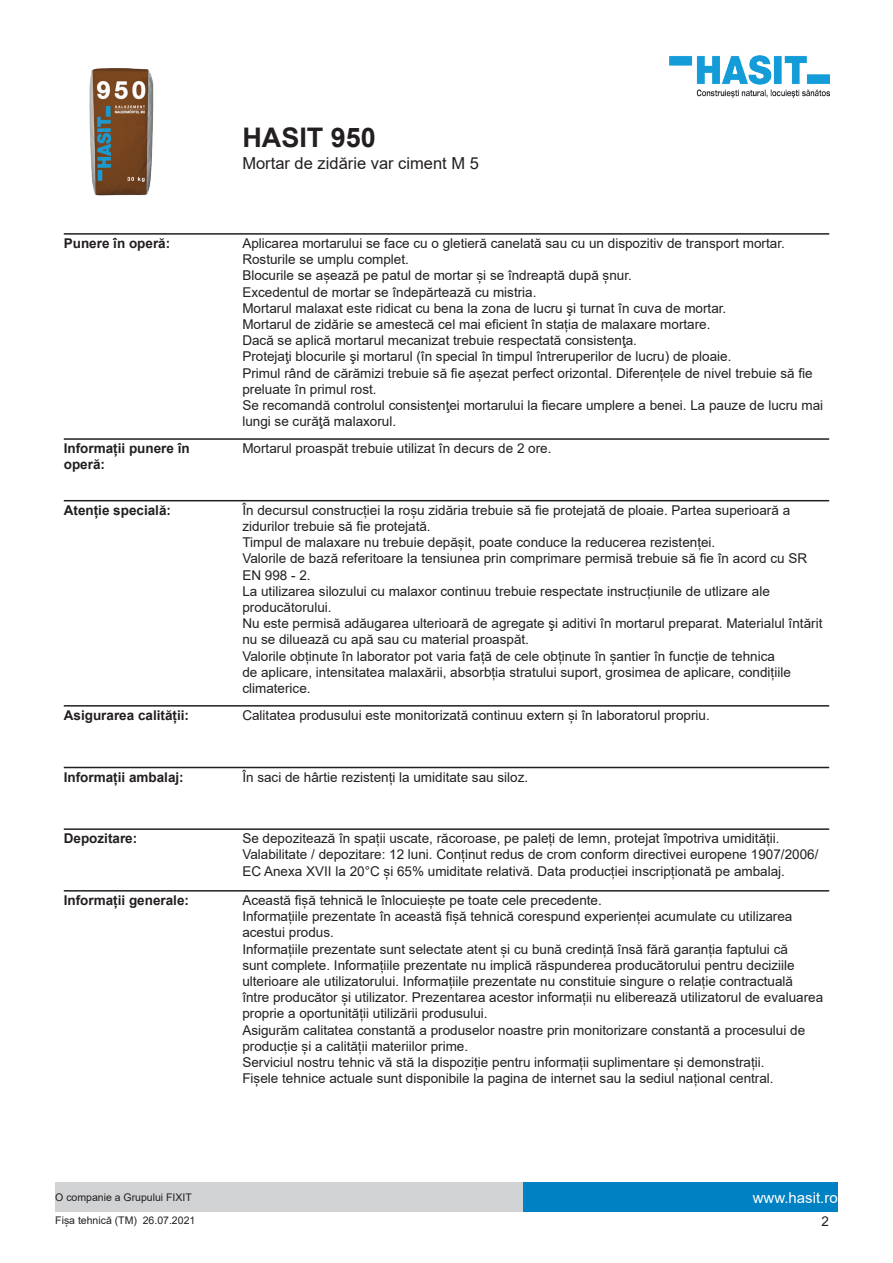
<style>
.page{position:relative;width:893px;height:1263px;background:#fff}
.page>*{position:absolute;margin:0;border:0;box-sizing:border-box;transform-origin:0 0}
.t1{font:700 27px "Arial";color:#231f20}
.t2{font:16.5px "Arial";color:#231f20}
.t3{font:15px "Arial";color:#fff}
.t4{font:13.5px/16.2px "Arial";color:#231f20}
.t5{font:700 13.5px/16.2px "Arial";color:#231f20}
.t6{font:10.5px "Arial";color:#231f20}
</style>
<div class="page">
<img style="left:89px;top:68px;width:65px;height:128px">
<img style="left:669px;top:55px;width:160px;height:43px">
<div style="left:523px;top:1182px;width:315px;height:30px;background:#0081c3"></div>
<div style="left:55px;top:1182px;width:468px;height:30px;background:#d1d2d4"></div>
<hr style="left:64px;top:233px;width:765px;height:2px;background:#231f20">
<hr style="left:64px;top:438px;width:765px;height:2px;background:#231f20">
<hr style="left:64px;top:500px;width:765px;height:1px;background:#231f20">
<hr style="left:64px;top:705px;width:765px;height:2px;background:#231f20">
<hr style="left:64px;top:767px;width:765px;height:1px;background:#231f20">
<hr style="left:64px;top:828px;width:765px;height:2px;background:#231f20">
<hr style="left:64px;top:890px;width:765px;height:1px;background:#231f20">
<h1 class="t1" style="left:242px;top:119px;width:135px">HASIT 950</h1>
<p class="t2" style="left:242px;top:152px;width:238px">Mortar de zidărie var ciment M 5</p>
<p class="t5" style="left:64px;top:235px;width:108px">Punere în operă:</p>
<p class="t4" style="left:242px;top:235px;width:582px">Aplicarea mortarului se face cu o gletieră canelată sau cu un dispozitiv de transport mortar.<br>Rosturile se umplu complet.<br>Blocurile se așează pe patul de mortar și se îndreaptă după șnur.<br>Excedentul de mortar se îndepărtează cu mistria.<br>Mortarul malaxat este ridicat cu bena la zona de lucru şi turnat în cuva de mortar.<br>Mortarul de zidărie se amestecă cel mai eficient în stația de malaxare mortare.<br>Dacă se aplică mortarul mecanizat trebuie respectată consistenţa.<br>Protejaţi blocurile şi mortarul (în special în timpul întreruperilor de lucru) de ploaie.<br>Primul rând de cărămizi trebuie să fie așezat perfect orizontal. Diferențele de nivel trebuie să fie preluate în primul rost.<br>Se recomandă controlul consistenţei mortarului la fiecare umplere a benei. La pauze de lucru mai lungi se curăţă malaxorul.</p>
<p class="t5" style="left:64px;top:440px;width:128px">Informații punere în operă:</p>
<p class="t4" style="left:242px;top:440px;width:311px">Mortarul proaspăt trebuie utilizat în decurs de 2 ore.</p>
<p class="t5" style="left:64px;top:502px;width:109px">Atenție specială:</p>
<p class="t4" style="left:242px;top:502px;width:581px">În decursul construcției la roșu zidăria trebuie să fie protejată de ploaie. Partea superioară a zidurilor trebuie să fie protejată.<br>Timpul de malaxare nu trebuie depășit, poate conduce la reducerea rezistenței.<br>Valorile de bază referitoare la tensiunea prin comprimare permisă trebuie să fie în acord cu SR EN 998 - 2.<br>La utilizarea silozului cu malaxor continuu trebuie respectate instrucțiunile de utlizare ale producătorului.<br>Nu este permisă adăugarea ulterioară de agregate şi aditivi în mortarul preparat. Materialul întărit nu se diluează cu apă sau cu material proaspăt.<br>Valorile obținute în laborator pot varia față de cele obținute în șantier în funcție de tehnica<br>de aplicare, intensitatea malaxării, absorbția stratului suport, grosimea de aplicare, condițiile climaterice.</p>
<p class="t5" style="left:64px;top:707px;width:127px">Asigurarea calității:</p>
<p class="t4" style="left:242px;top:707px;width:469px">Calitatea produsului este monitorizată continuu extern și în laboratorul propriu.</p>
<p class="t5" style="left:64px;top:769px;width:122px">Informații ambalaj:</p>
<p class="t4" style="left:242px;top:769px;width:287px">În saci de hârtie rezistenți la umiditate sau siloz.</p>
<p class="t5" style="left:64px;top:830px;width:75px">Depozitare:</p>
<p class="t4" style="left:242px;top:830px;width:578px">Se depozitează în spații uscate, răcoroase, pe paleți de lemn, protejat împotriva umidității.<br>Valabilitate / depozitare: 12 luni. Conținut redus de crom conform directivei europene 1907/2006/<br>EC Anexa XVII la 20°C și 65% umiditate relativă. Data producției inscripționată pe ambalaj.</p>
<p class="t5" style="left:64px;top:892px;width:127px">Informații generale:</p>
<p class="t4" style="left:242px;top:892px;width:582px">Această fișă tehnică le înlocuiește pe toate cele precedente.<br>Informațiile prezentate în această fișă tehnică corespund experienței acumulate cu utilizarea acestui produs.<br>Informațiile prezentate sunt selectate atent și cu bună credință însă fără garanția faptului că<br>sunt complete. Informațiile prezentate nu implică răspunderea producătorului pentru deciziile ulterioare ale utilizatorului. Informațiile prezentate nu constituie singure o relație contractuală între producător și utilizator. Prezentarea acestor informații nu eliberează utilizatorul de evaluarea proprie a oportunității utilizării produsului.<br>Asigurăm calitatea constantă a produselor noastre prin monitorizare constantă a procesului de producție și a calității materiilor prime.<br>Serviciul nostru tehnic vă stă la dispoziție pentru informații suplimentare și demonstrații.<br>Fișele tehnice actuale sunt disponibile la pagina de internet sau la sediul național central.</p>
<p class="t6" style="left:55px;top:1190px;width:138px">O companie a Grupului FIXIT</p>
<p class="t3" style="left:753px;top:1187px;width:87px">www.hasit.ro</p>
<p class="t6" style="left:55px;top:1213px;width:142px">Fișa tehnică (TM) 26.07.2021</p>
<p class="t4" style="left:821px;top:1213px;width:9px">2</p>
</div>
